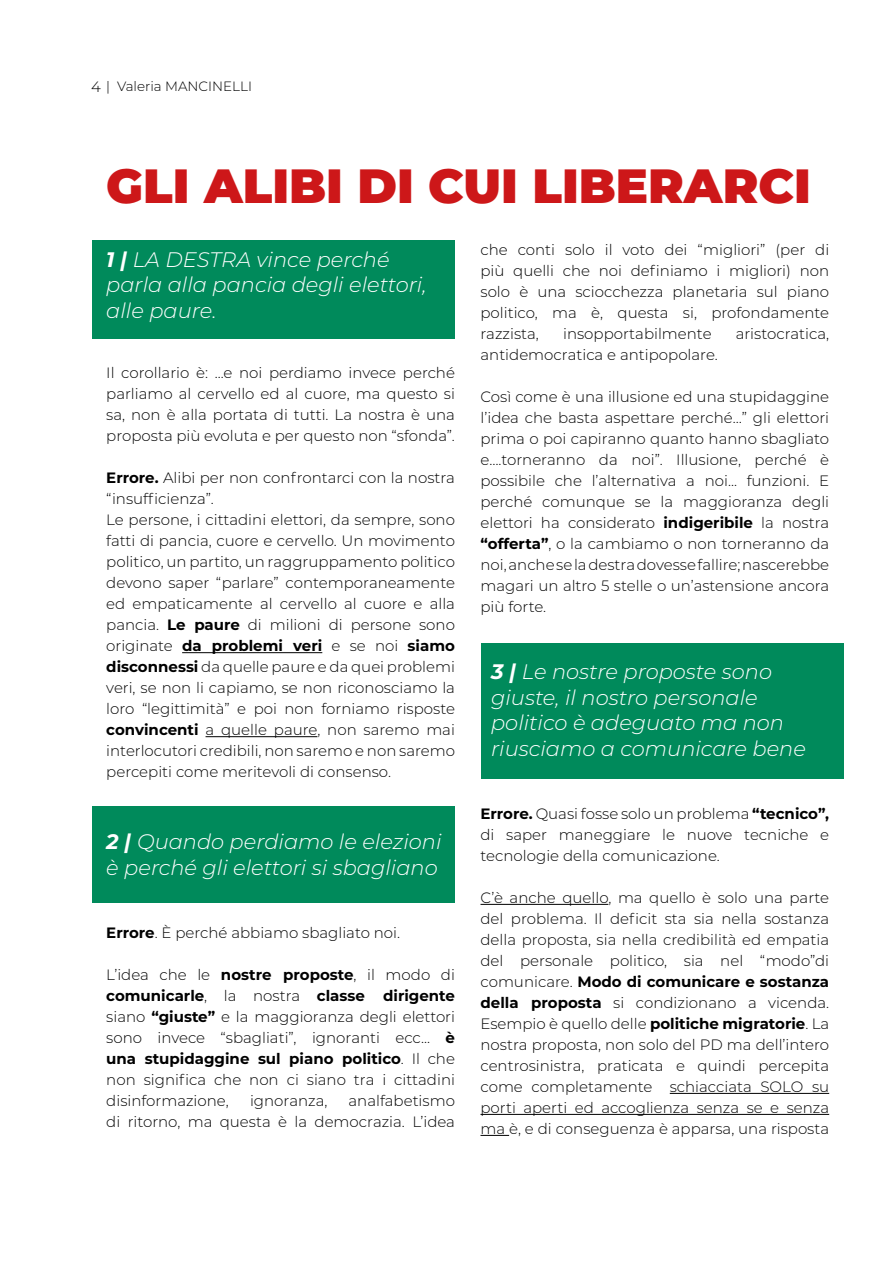
<style>
.page{position:relative;width:893px;height:1263px;background:#fff}
.page>*{position:absolute;margin:0;border:0;box-sizing:border-box;transform-origin:0 0}
.t1{font:900 48px "Montserrat";color:#cd1719}
.t2{font:italic 300 21px/25.5px "Montserrat";color:#fff}
.t3{font:300 15px/21px "Montserrat";color:#000;text-align:justify}
.t4{font:300 13.5px "Montserrat";color:#000}
.s1{font-size:15px}
.s2{font-weight:700}
</style>
<div class="page">
<div style="left:93px;top:807px;width:362px;height:96px;background:#008a5b"></div>
<div style="left:481px;top:643px;width:362px;height:135px;background:#008a5b"></div>
<hr style="left:182px;top:652px;width:140px;height:1px;background:#000">
<hr style="left:206px;top:736px;width:111px;height:1px;background:#000">
<div style="left:93px;top:240px;width:362px;height:99px;background:#008a5b"></div>
<hr style="left:480px;top:904px;width:128px;height:1px;background:#000">
<hr style="left:670px;top:1093px;width:159px;height:1px;background:#000">
<hr style="left:480px;top:1114px;width:349px;height:1px;background:#000">
<svg style="left:480px;top:1135px;width:29px;height:1px"></svg>
<p class="t4" style="left:91px;top:77px;width:162px"><span class="s1">4</span> | Valeria MANCINELLI</p>
<h1 class="t1" style="left:106px;top:149px;width:706px">GLI ALIBI DI CUI LIBERARCI</h1>
<h2 class="t2" style="left:106px;top:246px;width:322px"><span class="s2">1 |</span> LA DESTRA vince perché parla alla pancia degli elettori, alle paure.</h2>
<p class="t3" style="left:480px;top:238px;width:350px">che conti solo il voto dei “migliori” (per di più quelli che noi definiamo i migliori) non solo è una sciocchezza planetaria sul piano politico, ma è, questa si, profondamente razzista,</p>
<p class="t3" style="left:563px;top:322px;width:150px">insopportabilmente</p>
<p class="t3" style="left:736px;top:322px;width:95px">aristocratica,</p>
<p class="t3" style="left:480px;top:343px;width:239px">antidemocratica e antipopolare.</p>
<p class="t3" style="left:480px;top:385px;width:350px">Così come è una illusione ed una stupidaggine l’idea che basta aspettare perché…” gli elettori prima o poi capiranno quanto hanno sbagliato e….torneranno da noi”. Illusione, perché è possibile che l’alternativa a noi... funzioni. E perché comunque se la maggioranza degli elettori ha considerato <span class="s2">indigeribile</span> la nostra <span class="s2">“offerta”</span>, o la cambiamo o non torneranno da noi, anche se la destra dovesse fallire; nascerebbe magari un altro 5 stelle o un’astensione ancora più forte.</p>
<p class="t3" style="left:106px;top:362px;width:350px">Il corollario è: ...e noi perdiamo invece perché parliamo al cervello ed al cuore, ma questo si sa, non è alla portata di tutti. La nostra è una proposta più evoluta e per questo non “sfonda”.</p>
<p class="t3" style="left:106px;top:467px;width:350px;text-align:left"><span class="s2">Errore.</span> Alibi per non confrontarci con la nostra “insufficienza”.<br>Le persone, i cittadini elettori, da sempre, sono fatti di pancia, cuore e cervello. Un movimento politico, un partito, un raggruppamento politico devono saper “parlare” contemporaneamente ed empaticamente al cervello al cuore e alla pancia. <span class="s2">Le paure</span> di milioni di persone sono originate <span class="s2">da problemi veri</span> e se noi <span class="s2">siamo disconnessi</span> da quelle paure e da quei problemi veri, se non li capiamo, se non riconosciamo la loro “legittimità” e poi non forniamo risposte <span class="s2">convincenti</span> a quelle paure, non saremo mai interlocutori credibili, non saremo e non saremo percepiti come meritevoli di consenso.</p>
<h2 class="t2" style="left:491px;top:658px;width:316px"><span class="s2">3 |</span> Le nostre proposte sono giuste, il nostro personale politico è adeguato ma non riusciamo a comunicare bene</h2>
<h2 class="t2" style="left:106px;top:828px;width:337px"><span class="s2">2 |</span> Quando perdiamo le elezioni è perché gli elettori si sbagliano</h2>
<p class="t3" style="left:106px;top:921px;width:295px"><span class="s2">Errore</span>. È perché abbiamo sbagliato noi.</p>
<p class="t3" style="left:106px;top:963px;width:350px">L’idea che le <span class="s2">nostre proposte</span>, il modo di <span class="s2">comunicarle</span>, la nostra <span class="s2">classe dirigente </span>siano <span class="s2">“giuste”</span> e la maggioranza degli elettori sono invece “sbagliati”, ignoranti ecc... <span class="s2">è una stupidaggine sul piano politico</span>. Il che non significa che non ci siano tra i cittadini disinformazione,</p>
<p class="t3" style="left:106px;top:1089px;width:350px;text-align:right">analfabetismo<br>di ritorno, ma questa è la democrazia. L’idea</p>
<p class="t3" style="left:250px;top:1089px;width:79px">ignoranza,</p>
<p class="t3" style="left:480px;top:802px;width:350px"><span class="s2">Errore.</span> Quasi fosse solo un problema <span class="s2">“tecnico”, </span>di saper maneggiare le nuove tecniche e tecnologie della comunicazione.</p>
<p class="t3" style="left:480px;top:886px;width:350px">C’è anche quello, ma quello è solo una parte del problema. Il deficit sta sia nella sostanza della proposta, sia nella credibilità ed empatia del personale politico, sia nel “modo”di comunicare. <span class="s2">Modo di comunicare e sostanza della proposta</span> si condizionano a vicenda.<br>Esempio è quello delle <span class="s2">politiche migratorie</span>. La nostra proposta, non solo del PD ma dell’intero centrosinistra, praticata e quindi percepita come completamente schiacciata SOLO su porti aperti ed accoglienza senza se e senza ma è, e di conseguenza è apparsa, una risposta</p>
</div>
